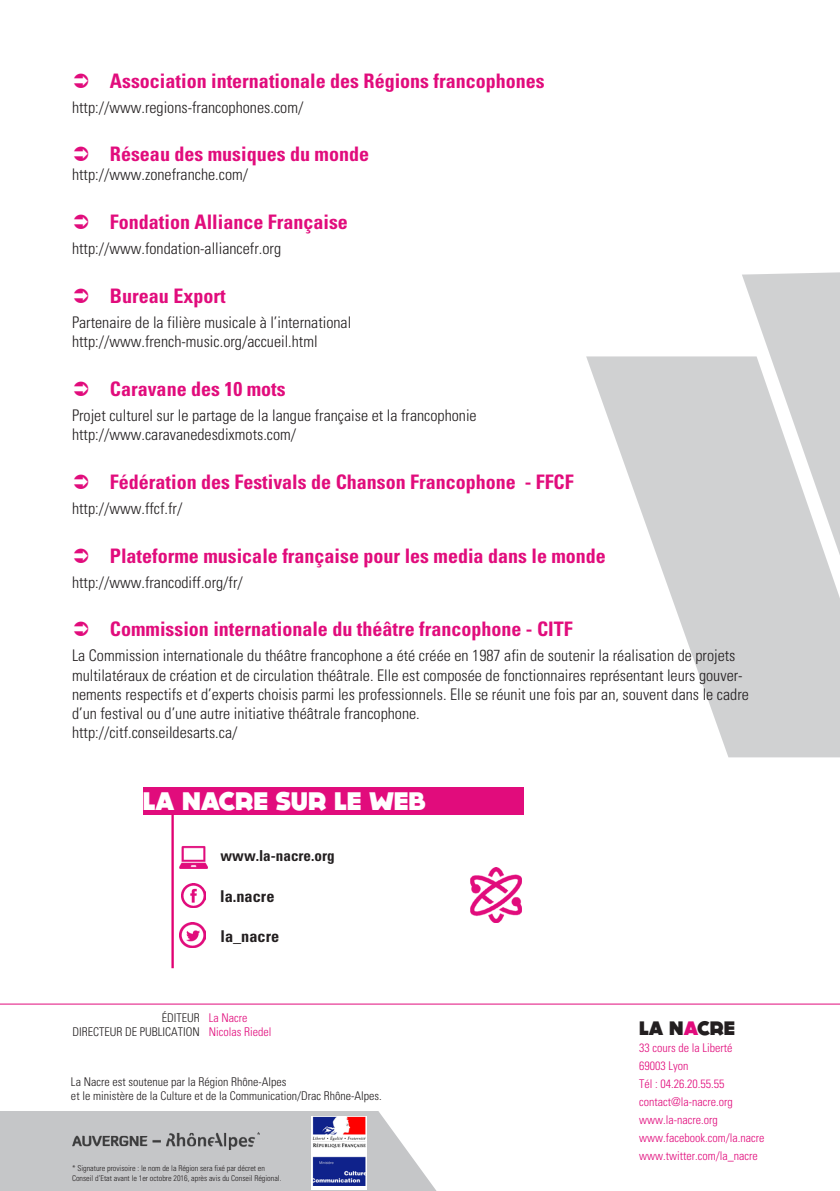
<style>
.page{position:relative;width:840px;height:1191px;background:#fff}
.page>*{position:absolute;margin:0;border:0;box-sizing:border-box;transform-origin:0 0}
.t1{font:800 25.6px "DOCK11";color:#fff}
.Titre_référence{font:700 condensed 20px "Univers";color:#e10c7c}
.Texte{font:700 condensed 20px "Univers";color:#e10c7c}
.t2{font:800 19.6px "DOCK11";color:#231f20}
.t3{font:700 condensed 16.2px "Univers";color:#231f20}
.Texte-2{font:300 condensed 16px/19.2px "Univers";color:#231f20}
.t4{font:700 condensed 15px "Univers";color:#231f20}
.t5{font:300 condensed 12px "Univers";color:#e10c7c}
.t6{font:300 condensed 12px "Univers";color:#231f20}
.Texte-3{font:300 condensed 8px/9.6px "Univers";color:#231f20}
.s1{color:#e10c7c}
</style>
<div class="page">
<svg style="left:586px;top:272px;width:253px;height:486px;fill:#d0d1d2"></svg>
<div style="left:143px;top:787px;width:380px;height:27px;background:#e10c7c"></div>
<img style="left:470px;top:867px;width:52px;height:55px">
<img style="left:181px;top:883px;width:24px;height:24px">
<img style="left:179px;top:922px;width:26px;height:26px">
<img style="left:179px;top:846px;width:29px;height:22px">
<hr style="left:171px;top:814px;width:3px;height:154px;background:#e10072">
<div style="left:0;top:1111px;width:443px;height:80px;background:#c5c6c8"></div>
<hr style="left:0;top:1003px;width:839px;height:1px;background:#e10c7c">
<svg style="left:311px;top:1185px;width:25px;height:4px"></svg>
<img style="left:311px;top:1116px;width:25px;height:69px">
<img style="left:72px;top:1132px;width:188px;height:17px">
<svg style="left:336px;top:1111px;width:107px;height:80px"></svg>
<p class="Titre_référence" style="left:110px;top:69px;width:436px">Association internationale des Régions francophones</p>
<p class="Texte-2" style="left:72px;top:98px;width:233px">http://www.regions-francophones.com/</p>
<p class="Texte" style="left:110px;top:142px;width:260px">Réseau des musiques du monde</p>
<p class="Texte-2" style="left:72px;top:165px;width:177px">http://www.zonefranche.com/</p>
<p class="Titre_référence" style="left:110px;top:210px;width:239px">Fondation Alliance Française</p>
<p class="Texte-2" style="left:72px;top:239px;width:210px">http://www.fondation-alliancefr.org</p>
<p class="Titre_référence" style="left:110px;top:284px;width:117px">Bureau Export</p>
<p class="Texte-2" style="left:72px;top:312px;width:280px">Partenaire de la filière musicale à l’international</p>
<p class="Texte-2" style="left:72px;top:332px;width:247px">http://www.french-music.org/accueil.html</p>
<p class="Titre_référence" style="left:110px;top:376px;width:177px">Caravane des 10 mots</p>
<p class="Texte-2" style="left:72px;top:405px;width:406px">Projet culturel sur le partage de la langue française et la francophonie</p>
<p class="Texte-2" style="left:72px;top:424px;width:225px">http://www.caravanedesdixmots.com/</p>
<p class="Titre_référence" style="left:110px;top:469px;width:465px">Fédération des Festivals de Chanson Francophone - FFCF</p>
<p class="Texte-2" style="left:72px;top:498px;width:112px">http://www.ffcf.fr/</p>
<p class="Titre_référence" style="left:110px;top:543px;width:497px">Plateforme musicale française pour les media dans le monde</p>
<p class="Texte-2" style="left:72px;top:572px;width:172px">http://www.francodiff.org/fr/</p>
<p class="Titre_référence" style="left:110px;top:617px;width:464px">Commission internationale du théâtre francophone - CITF</p>
<p class="Texte-2" style="left:72px;top:646px;width:678px">La Commission internationale du théâtre francophone a été créée en 1987 afin de soutenir la réalisation de projets multilatéraux de création et de circulation théâtrale. Elle est composée de fonctionnaires représentant leurs gouver&shy;nements respectifs et d’experts choisis parmi les professionnels. Elle se réunit une fois par an, souvent dans le cadre d’un festival ou d’une autre initiative théâtrale francophone.</p>
<p class="Texte-2" style="left:72px;top:722px;width:167px">http://citf.conseildesarts.ca/</p>
<p class="t1" style="left:143px;top:789px;width:284px">LA NACRE SUR LE WEB</p>
<p class="t4" style="left:220px;top:846px;width:116px">www.la-nacre.org</p>
<p class="t3" style="left:220px;top:886px;width:56px">la.nacre</p>
<p class="t3" style="left:220px;top:926px;width:60px">la_nacre</p>
<p class="t6" style="left:162px;top:1010px;width:39px">ÉDITEUR</p>
<p class="t6" style="left:72px;top:1024px;width:129px">DIRECTEUR DE PUBLICATION</p>
<p class="t5" style="left:209px;top:1010px;width:40px">La Nacre</p>
<p class="t5" style="left:209px;top:1024px;width:64px">Nicolas Riedel</p>
<p class="t6" style="left:71px;top:1074px;width:217px">La Nacre est soutenue par la Région Rhône-Alpes</p>
<p class="t6" style="left:71px;top:1088px;width:312px">et le ministère de la Culture et de la Communication/Drac Rhône-Alpes.</p>
<p class="Texte-3" style="left:72px;top:1163px;width:211px">* Signature provisoire : le nom de la Région sera fixé par décret en<br>Conseil d’Etat avant le 1er octobre 2016, après avis du Conseil Régional.</p>
<p class="t2" style="left:638px;top:1018px;width:98px">LA N<span class="s1">A</span>CRE</p>
<p class="t5" style="left:638px;top:1041px;width:95px">33 cours de la Liberté</p>
<p class="t5" style="left:638px;top:1059px;width:51px">69003 Lyon</p>
<p class="t5" style="left:638px;top:1077px;width:87px">Tél : 04.26.20.55.55</p>
<p class="t5" style="left:638px;top:1095px;width:95px">contact@la-nacre.org</p>
<p class="t5" style="left:638px;top:1113px;width:80px">www.la-nacre.org</p>
<p class="t5" style="left:638px;top:1131px;width:127px">www.facebook.com/la.nacre</p>
<p class="t5" style="left:638px;top:1149px;width:120px">www.twitter.com/la_nacre</p>
</div>
